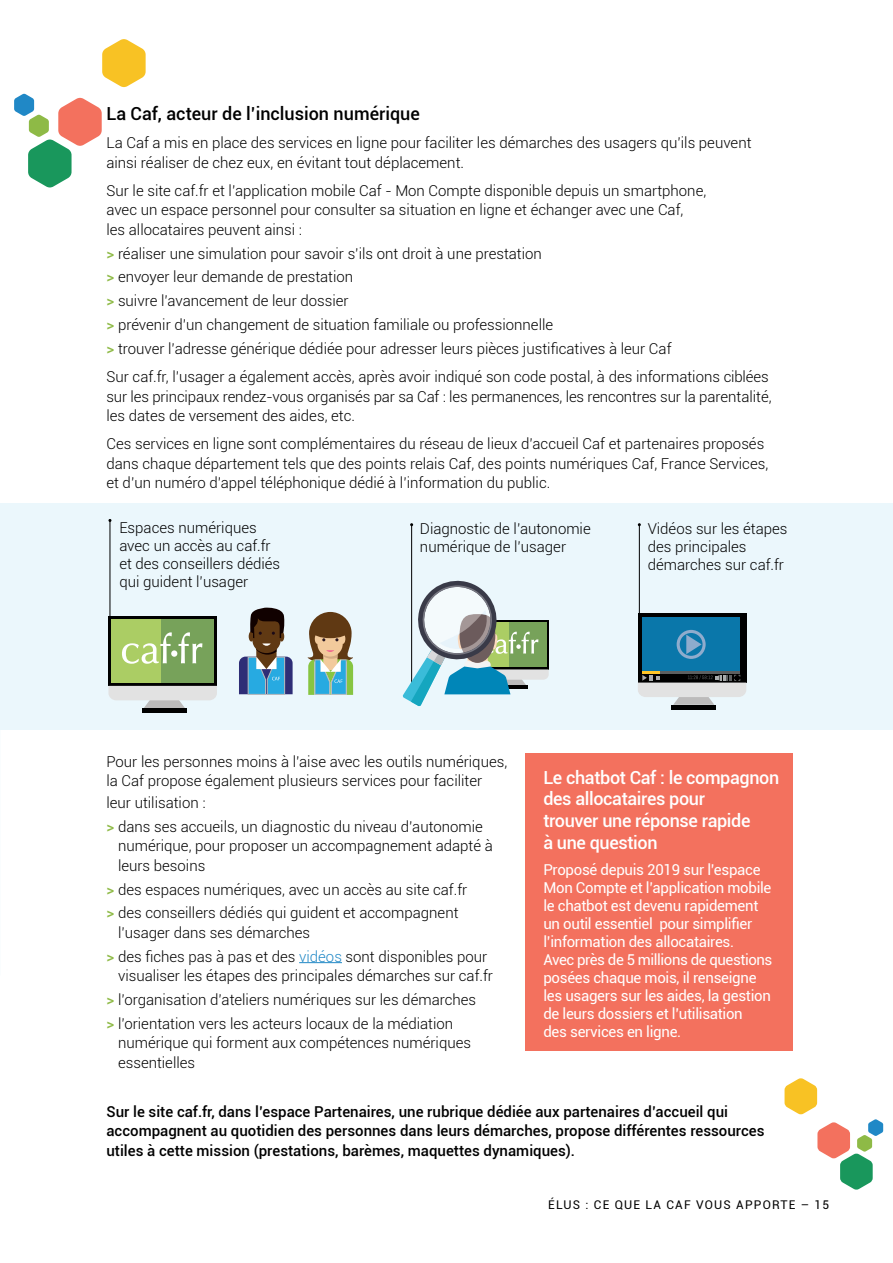
<style>
.page{position:relative;width:893px;height:1263px;background:#fff}
.page>*{position:absolute;margin:0;border:0;box-sizing:border-box;transform-origin:0 0}
.t1{font:500 18px/21.6px "Roboto";letter-spacing:-.02em;color:#fff}
.t2{font:500 18px "Roboto";color:#000}
.t3{font:300 15px/19.5px "Roboto";color:#000}
.t4{font:15px/18px "Roboto";letter-spacing:-.02em;color:#fff}
.t5{font:500 15px/19.5px "Roboto";color:#000}
.t6{font:12px "Roboto";letter-spacing:.1em;color:#000}
.s1{font-weight:500;color:#8eba46}
.s2{color:#2088c6}
</style>
<div class="page">
<svg style="left:102px;top:39px;width:44px;height:48px"></svg>
<svg style="left:14px;top:94px;width:88px;height:93px"></svg>
<svg style="left:784px;top:1078px;width:99px;height:111px"></svg>
<div style="left:0;top:504px;width:893px;height:226px;background:#ebf7fc"></div>
<hr style="left:299px;top:962px;width:43px;height:1px;background:#2088c6">
<div style="left:525px;top:753px;width:268px;height:298px;background:#f3715e"></div>
<hr style="left:110px;top:520px;width:1px;height:161px;background:#000">
<hr style="left:411px;top:525px;width:1px;height:164px;background:#000">
<svg style="left:239px;top:607px;width:54px;height:88px"></svg>
<svg style="left:307px;top:612px;width:47px;height:83px;background:#94a790"></svg>
<div style="left:312px;top:625px;width:36px;height:13px;background:#603913;border-radius:50%"></div>
<div style="left:108px;top:616px;width:109px;height:70px;background:#000"></div>
<svg style="left:108px;top:686px;width:109px;height:22px"></svg>
<div style="left:142px;top:708px;width:44px;height:5px;background:#000"></div>
<div style="left:112px;top:619px;width:49px;height:64px;background:#abcd64"></div>
<div style="left:161px;top:619px;width:53px;height:64px;background:#77a25a"></div>
<svg style="left:122px;top:632px;width:50px;height:32px"></svg>
<svg style="left:178px;top:632px;width:25px;height:31px"></svg>
<div style="left:171px;top:650px;width:6px;height:7px;background:#fff;border-radius:50%"></div>
<svg style="left:403px;top:575px;width:146px;height:131px"></svg>
<hr style="left:639px;top:525px;width:1px;height:164px;background:#000">
<div style="left:638px;top:613px;width:108px;height:69px;background:#000"></div>
<hr style="left:672px;top:705px;width:44px;height:4px;background:#000">
<div style="left:642px;top:617px;width:98px;height:54px;background:#0a77aa"></div>
<svg style="left:638px;top:671px;width:108px;height:34px"></svg>
<svg style="left:676px;top:629px;width:30px;height:30px"></svg>
<p class="t2" style="left:106px;top:101px;width:315px">La Caf, acteur de l’inclusion numérique</p>
<p class="t3" style="left:106px;top:133px;width:647px">La Caf a mis en place des services en ligne pour faciliter les démarches des usagers qu’ils peuvent ainsi réaliser de chez eux, en évitant tout déplacement.</p>
<p class="t3" style="left:106px;top:180px;width:601px">Sur le site caf.fr et l’application mobile Caf - Mon Compte disponible depuis un smartphone, avec un espace personnel pour consulter sa situation en ligne et échanger avec une Caf,<br>les allocataires peuvent ainsi :</p>
<p class="t3" style="left:106px;top:241px;width:566px;line-height:23.9px"><span class="s1">&gt;</span> réaliser une simulation pour savoir s’ils ont droit à une prestation<br><span class="s1">&gt;</span> envoyer leur demande de prestation<br><span class="s1">&gt;</span> suivre l’avancement de leur dossier<br><span class="s1">&gt;</span> prévenir d’un changement de situation familiale ou professionnelle<br><span class="s1">&gt;</span> trouver l’adresse générique dédiée pour adresser leurs pièces justificatives à leur Caf</p>
<p class="t3" style="left:106px;top:366px;width:667px">Sur caf.fr, l’usager a également accès, après avoir indiqué son code postal, à des informations ciblées sur les principaux rendez-vous organisés par sa Caf : les permanences, les rencontres sur la parentalité, les dates de versement des aides, etc.</p>
<p class="t3" style="left:106px;top:433px;width:663px">Ces services en ligne sont complémentaires du réseau de lieux d’accueil Caf et partenaires proposés dans chaque département tels que des points relais Caf, des points numériques Caf, France Services, et d’un numéro d’appel téléphonique dédié à l’information du public.</p>
<p class="t3" style="left:119px;top:518px;width:162px;line-height:18px">Espaces numériques avec un accès au caf.fr et des conseillers dédiés qui guident l’usager</p>
<p class="t3" style="left:420px;top:520px;width:172px;line-height:18px">Diagnostic de l’autonomie numérique de l’usager</p>
<p class="t3" style="left:648px;top:520px;width:141px;line-height:18px">Vidéos sur les étapes des principales démarches sur caf.fr</p>
<p class="t3" style="left:106px;top:751px;width:402px">Pour les personnes moins à l’aise avec les outils numériques, la Caf propose également plusieurs services pour faciliter</p>
<p class="t3" style="left:106px;top:790px;width:378px;line-height:23.7px">leur utilisation :<br><span class="s1">&gt;</span> dans ses accueils, un diagnostic du niveau d’autonomie</p>
<p class="t3" style="left:118px;top:836px;width:376px">numérique, pour proposer un accompagnement adapté à leurs besoins</p>
<p class="t3" style="left:106px;top:877px;width:362px;line-height:23.7px"><span class="s1">&gt;</span> des espaces numériques, avec un accès au site caf.fr <span class="s1">&gt;</span> des conseillers dédiés qui guident et accompagnent</p>
<p class="t3" style="left:106px;top:920px;width:382px;line-height:23.7px;text-indent:12px">l’usager dans ses démarches<br><span class="s1">&gt;</span> des fiches pas à pas et des <span class="s2">vidéos</span> sont disponibles pour</p>
<p class="t3" style="left:106px;top:963px;width:388px;line-height:23.7px;text-indent:12px">visualiser les étapes des principales démarches sur caf.fr <span class="s1">&gt;</span> l’organisation d’ateliers numériques sur les démarches<br><span class="s1">&gt;</span> l’orientation vers les acteurs locaux de la médiation</p>
<p class="t3" style="left:118px;top:1032px;width:355px">numérique qui forment aux compétences numériques essentielles</p>
<p class="t1" style="left:543px;top:766px;width:237px">Le chatbot Caf : le compagnon des allocataires pour<br>trouver une réponse rapide<br>à une question</p>
<p class="t4" style="left:543px;top:860px;width:230px">Proposé depuis 2019 sur l’espace Mon Compte et l’application mobile le chatbot est devenu rapidement un outil essentiel pour simplifier l’information des allocataires.<br>Avec près de 5 millions de questions posées chaque mois, il renseigne les usagers sur les aides, la gestion de leurs dossiers et l’utilisation<br>des services en ligne.</p>
<p class="t5" style="left:106px;top:1101px;width:660px">Sur le site caf.fr, dans l’espace Partenaires, une rubrique dédiée aux partenaires d’accueil qui accompagnent au quotidien des personnes dans leurs démarches, propose différentes ressources utiles à cette mission (prestations, barèmes, maquettes dynamiques).</p>
<p class="t6" style="left:548px;top:1196px;width:283px">Élus : ce que la Caf vous apporte – 15</p>
</div>
